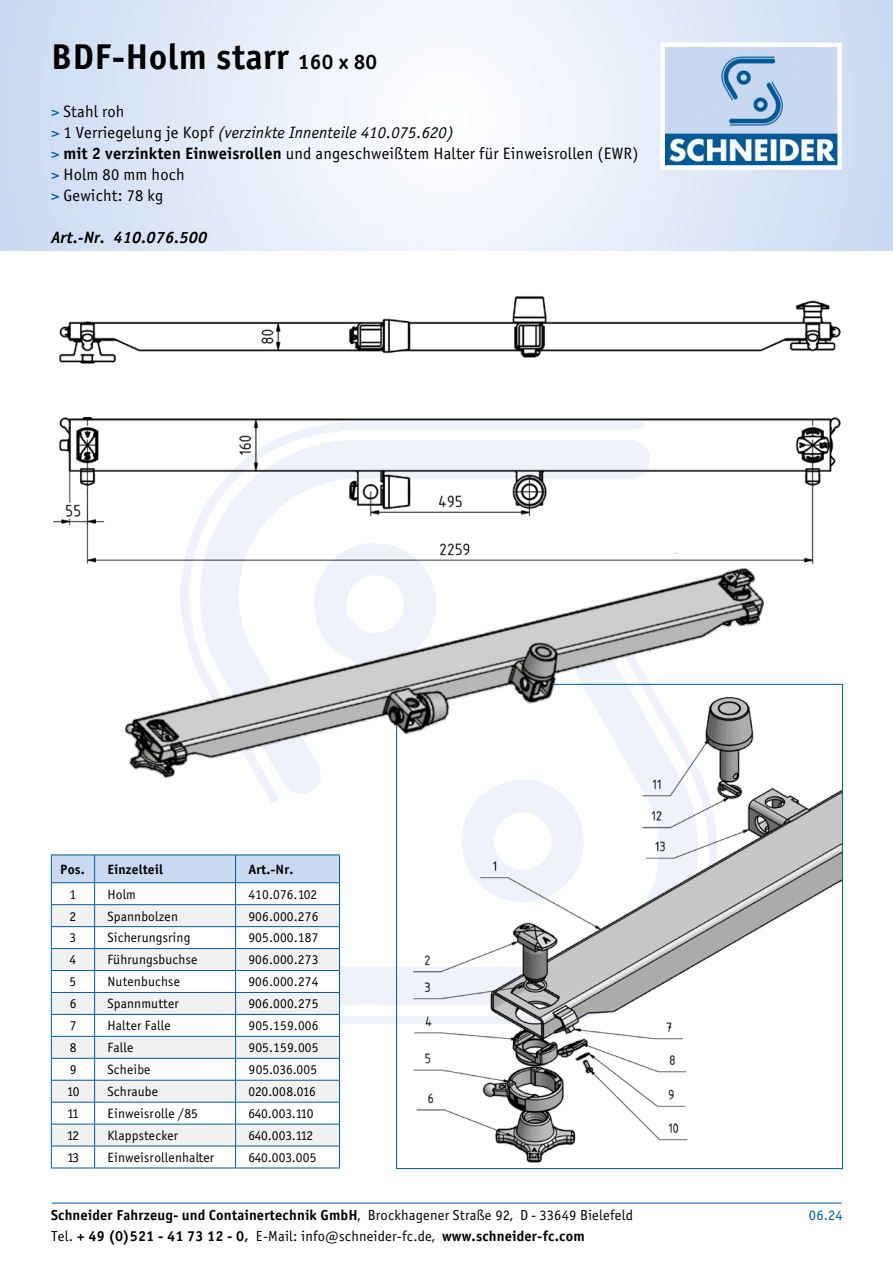
<style>
.page{position:relative;width:893px;height:1263px;background:#fff}
.page>*{position:absolute;margin:0;border:0;box-sizing:border-box;transform-origin:0 0}
.t1{font:36px "Officina Sans Bold ITC";letter-spacing:.01em;color:#000}
.t2{font:16.5px/21px "Officina Sans Book ITC";letter-spacing:.01em;color:#000}
.t3{font:italic 16.5px "Officina Sans Bold ITC";letter-spacing:.01em;color:#000}
.t4{font:14.55px "Officina Sans Bold ITC";letter-spacing:.01em;color:#000}
.t5{font:14.55px "Officina Sans Book ITC";color:#005a9a}
.t6{font:13.5px "Officina Sans Book ITC";letter-spacing:.01em;color:#000}
.t7{font:13.5px "Officina Sans Bold ITC";letter-spacing:.01em;color:#000}
.t8{font:13.5px "Officina Sans Book ITC";letter-spacing:-.025em;color:#000}
.t9{font:13.5px "Officina Sans Book ITC";letter-spacing:-.015em;color:#000}
.s1{font-size:21px}
.s2{color:#005a9a}
.s3{font-style:italic}
.s4{font-family:"Officina Sans Bold ITC"}
.s5{font-family:"Officina Sans Book ITC"}
</style>
<div class="page">
<svg style="left:0;top:0;width:893px;height:251px"></svg>
<img style="left:665px;top:48px;width:172px;height:117px">
<div style="left:660px;top:43px;width:182px;height:127px;border:4px solid #fff"></div>
<img style="left:53px;top:296px;width:788px;height:268px">
<hr style="left:52px;top:1203px;width:790px;height:1px;background:#005a9a">
<hr style="left:51px;top:1168px;width:44px;height:1px;background:#005a9a">
<hr style="left:95px;top:1168px;width:141px;height:1px;background:#005a9a">
<svg style="left:51px;top:855px;width:289px;height:313px"></svg>
<hr style="left:236px;top:1168px;width:104px;height:1px;background:#005a9a">
<img style="left:400px;top:789px;width:441px;height:374px">
<img style="left:89px;top:503px;width:687px;height:366px">
<h1 class="t1" style="left:51px;top:34px;width:328px">BDF-Holm starr <span class="s1">160 x 80</span></h1>
<p class="t2" style="left:51px;top:101px;width:589px"><span class="s2">&gt;</span> Stahl roh<br><span class="s2">&gt;</span> 1 Verriegelung je Kopf <span class="s3">(verzinkte Innenteile 410.075.620)<br></span><span class="s2">&gt;</span> <span class="s4">mit 2 verzinkten Einweisrollen</span> und angeschweißtem Halter für Einweisrollen (EWR) <span class="s2">&gt;</span> Holm 80 mm hoch<br><span class="s2">&gt;</span> Gewicht: 78 kg</p>
<p class="t3" style="left:51px;top:227px;width:158px">Art.-Nr. 410.076.500</p>
<p class="t7" style="left:60px;top:861px;width:26px">Pos.</p>
<p class="t7" style="left:107px;top:861px;width:57px">Einzelteil</p>
<p class="t7" style="left:248px;top:861px;width:46px">Art.-Nr.</p>
<p class="t6" style="left:70px;top:886px;width:8px">1</p>
<p class="t6" style="left:107px;top:886px;width:30px">Holm</p>
<p class="t6" style="left:248px;top:886px;width:70px">410.076.102</p>
<p class="t6" style="left:70px;top:908px;width:8px">2</p>
<p class="t6" style="left:107px;top:908px;width:72px">Spannbolzen</p>
<p class="t6" style="left:248px;top:908px;width:72px">906.000.276</p>
<p class="t6" style="left:70px;top:930px;width:8px">3</p>
<p class="t6" style="left:107px;top:930px;width:85px">Sicherungsring</p>
<p class="t6" style="left:248px;top:930px;width:72px">905.000.187</p>
<p class="t6" style="left:70px;top:952px;width:8px">4</p>
<p class="t6" style="left:107px;top:952px;width:91px">Führungsbuchse</p>
<p class="t6" style="left:248px;top:952px;width:72px">906.000.273</p>
<p class="t6" style="left:70px;top:974px;width:8px">5</p>
<p class="t6" style="left:107px;top:974px;width:74px">Nutenbuchse</p>
<p class="t6" style="left:248px;top:974px;width:72px">906.000.274</p>
<p class="t6" style="left:70px;top:996px;width:8px">6</p>
<p class="t6" style="left:107px;top:996px;width:73px">Spannmutter</p>
<p class="t6" style="left:248px;top:996px;width:72px">906.000.275</p>
<p class="t6" style="left:70px;top:1018px;width:8px">7</p>
<p class="t6" style="left:107px;top:1018px;width:65px">Halter Falle</p>
<p class="t6" style="left:248px;top:1018px;width:72px">905.159.006</p>
<p class="t6" style="left:70px;top:1040px;width:8px">8</p>
<p class="t6" style="left:107px;top:1040px;width:27px">Falle</p>
<p class="t6" style="left:248px;top:1040px;width:72px">905.159.005</p>
<p class="t6" style="left:70px;top:1062px;width:8px">9</p>
<p class="t6" style="left:107px;top:1062px;width:45px">Scheibe</p>
<p class="t6" style="left:248px;top:1062px;width:70px">905.036.005</p>
<p class="t6" style="left:67px;top:1084px;width:14px">10</p>
<p class="t6" style="left:107px;top:1084px;width:52px">Schraube</p>
<p class="t9" style="left:248px;top:1084px;width:69px">020.008.016</p>
<p class="t6" style="left:67px;top:1106px;width:13px">11</p>
<p class="t6" style="left:108px;top:1106px;width:92px">Einweisrolle /85</p>
<p class="t8" style="left:248px;top:1106px;width:66px">640.003.110</p>
<p class="t6" style="left:67px;top:1127px;width:14px">12</p>
<p class="t6" style="left:108px;top:1127px;width:72px">Klappstecker</p>
<p class="t8" style="left:248px;top:1127px;width:66px">640.003.112</p>
<p class="t6" style="left:67px;top:1149px;width:14px">13</p>
<p class="t6" style="left:108px;top:1149px;width:108px">Einweisrollenhalter</p>
<p class="t6" style="left:248px;top:1149px;width:69px">640.003.005</p>
<p class="t4" style="left:51px;top:1206px;width:583px">Schneider Fahrzeug- und Containertechnik GmbH<span class="s5">, Brockhagener Straße 92, D - 33649 Bielefeld</span></p>
<p class="t5" style="left:809px;top:1206px;width:35px">06.24</p>
<p class="t4" style="left:51px;top:1227px;width:535px"><span class="s5">Tel.</span> + 49 (0)521 - 41 73 12 - 0, <span class="s5">E-Mail: info@schneider-fc.de,</span> www.schneider-fc.com</p>
</div>
